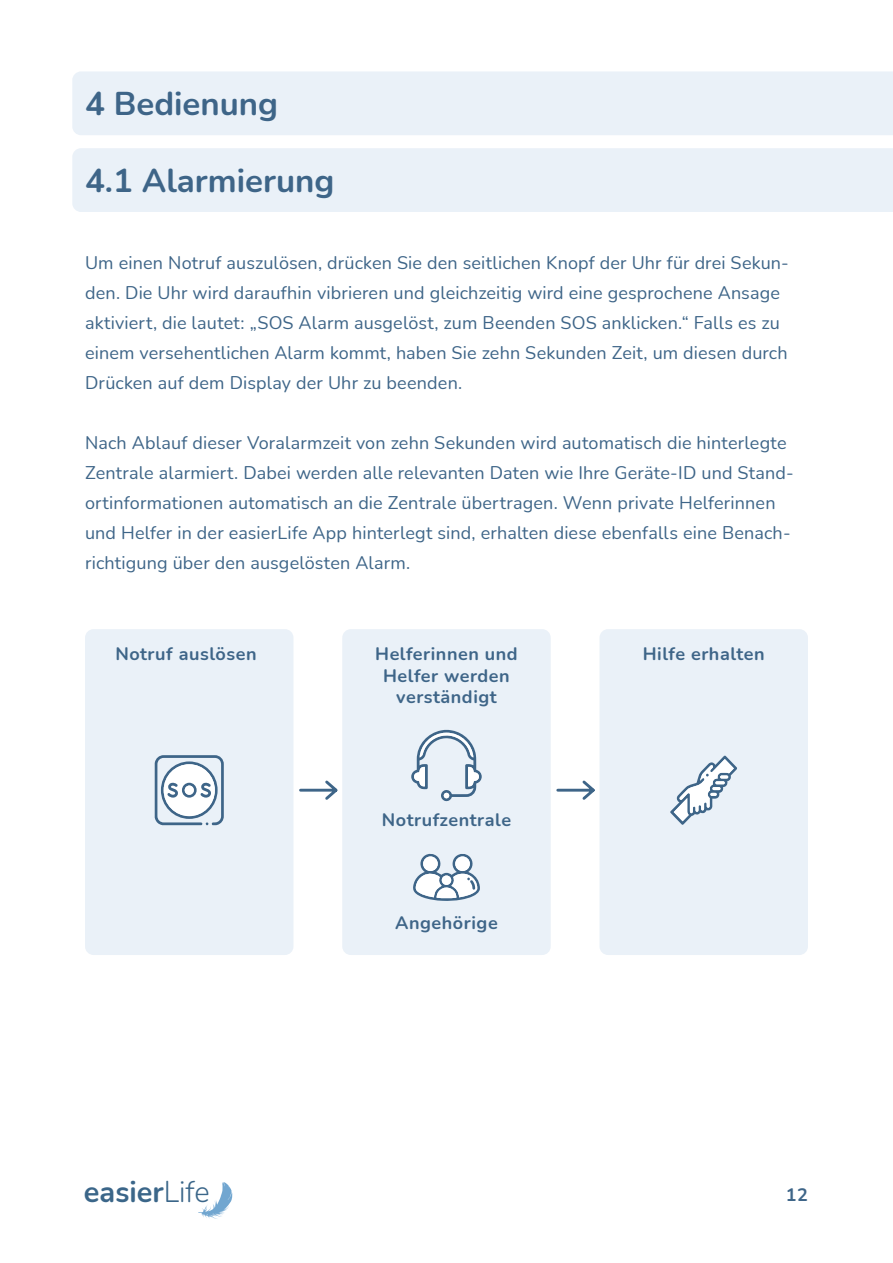
<style>
.page{position:relative;width:893px;height:1263px;background:#fff}
.page>*{position:absolute;margin:0;border:0;box-sizing:border-box;transform-origin:0 0}
.t1{font:700 33px "Nunito";color:#3e6588}
.t2{font:700 29.85px "Nunito";color:#3b6689;scale:.96 1}
.t3{font:18px/30px "Nunito";letter-spacing:.01em;color:#3e6588}
.t4{font:700 18px/21.6px "Nunito";letter-spacing:.03em;color:#3e6588;text-align:center}
.s1{font-weight:300}
</style>
<div class="page">
<svg style="left:198px;top:1182px;width:35px;height:37px"></svg>
<div style="left:72px;top:71px;width:821px;height:64px;background:#eaf1f8"></div>
<div style="left:85px;top:629px;width:208px;height:326px;background:#eaf1f8;border-radius:9px"></div>
<div style="left:342px;top:629px;width:209px;height:326px;background:#eaf1f8;border-radius:9px"></div>
<div style="left:599px;top:629px;width:209px;height:326px;background:#eaf1f8;border-radius:9px"></div>
<svg style="left:299px;top:780px;width:39px;height:20px"></svg>
<svg style="left:556px;top:780px;width:39px;height:20px"></svg>
<svg style="left:155px;top:755px;width:69px;height:70px"></svg>
<div style="left:185px;top:785px;width:9px;height:10px;background:#fff;border-radius:50%"></div>
<svg style="left:411px;top:730px;width:71px;height:71px"></svg>
<svg style="left:413px;top:853px;width:67px;height:48px"></svg>
<svg style="left:670px;top:755px;width:67px;height:70px"></svg>
<div style="left:72px;top:148px;width:821px;height:64px;background:#eaf1f8"></div>
<h1 class="t1" style="left:85px;top:80px;width:195px">4 Bedienung</h1>
<h1 class="t1" style="left:85px;top:157px;width:251px">4.1 Alarmierung</h1>
<p class="t3" style="left:85px;top:247px;width:705px">Um einen Notruf auszulösen, drücken Sie den seitlichen Knopf der Uhr für drei Sekun&shy;den. Die Uhr wird daraufhin vibrieren und gleichzeitig wird eine gesprochene Ansage aktiviert, die lautet: „SOS Alarm ausgelöst, zum Beenden SOS anklicken.“ Falls es zu einem versehentlichen Alarm kommt, haben Sie zehn Sekunden Zeit, um diesen durch Drücken auf dem Display der Uhr zu beenden.</p>
<p class="t3" style="left:85px;top:427px;width:710px">Nach Ablauf dieser Voralarmzeit von zehn Sekunden wird automatisch die hinterlegte Zentrale alarmiert. Dabei werden alle relevanten Daten wie Ihre Geräte-ID und Stand&shy;ortinformationen automatisch an die Zentrale übertragen. Wenn private Helferinnen und Helfer in der easierLife App hinterlegt sind, erhalten diese ebenfalls eine Benach&shy;richtigung über den ausgelösten Alarm.</p>
<p class="t4" style="left:115px;top:642px;width:143px">Notruf auslösen</p>
<p class="t4" style="left:375px;top:642px;width:144px">Helferinnen und<br>Helfer werden verständigt</p>
<p class="t4" style="left:382px;top:808px;width:131px">Notrufzentrale</p>
<p class="t4" style="left:395px;top:911px;width:104px">Angehörige</p>
<p class="t4" style="left:643px;top:642px;width:123px">Hilfe erhalten</p>
<h2 class="t2" style="left:84px;top:1170px;width:132px">easier<span class="s1">Life</span></h2>
<p class="t4" style="left:786px;top:1183px;width:23px">12</p>
</div>
